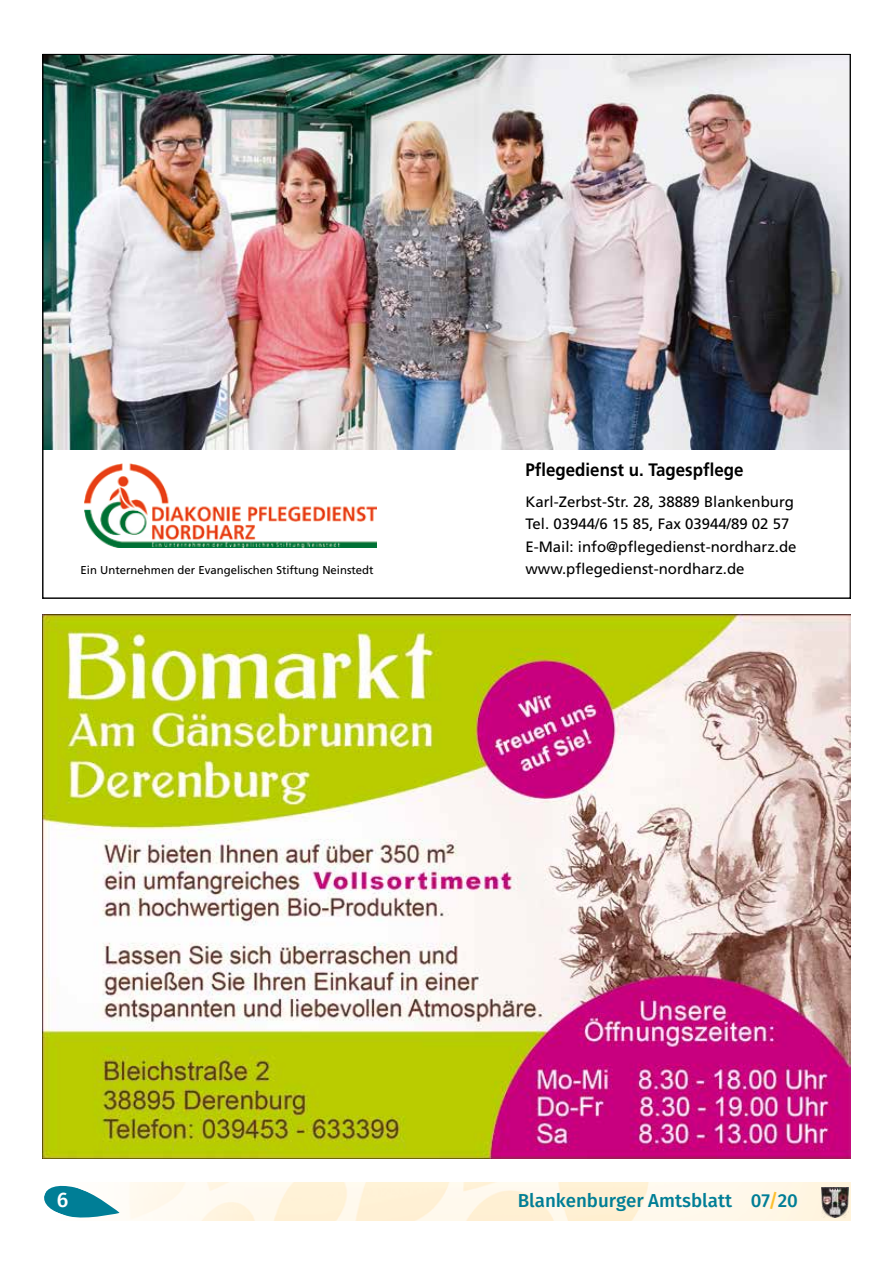
<style>
.page{position:relative;width:893px;height:1263px;background:#fff}
.page>*{position:absolute;margin:0;border:0;box-sizing:border-box;transform-origin:0 0}
.t1{font:500 21px "Fira Sans";color:#fff}
.t2{font:500 18.75px "Fira Sans";color:#007e96}
.t3{font:700 18px "Frutiger LT Pro";color:#000;scale:.94 1}
.t4{font:15px/22.5px "Frutiger LT Pro";color:#000}
.t5{font:11.4px "Frutiger LT Pro";color:#000}
.s1{color:#fcbf2c}
</style>
<div class="page">
<img style="left:129px;top:1182px;width:721px;height:38px">
<svg style="left:44px;top:1185px;width:76px;height:33px"></svg>
<img style="left:821px;top:1187px;width:27px;height:30px">
<img style="left:45px;top:56px;width:803px;height:393px">
<img style="left:85px;top:463px;width:291px;height:84px">
<img style="left:43px;top:614px;width:807px;height:544px">
<p class="t3" style="left:525px;top:459px;width:234px">Pflegedienst u. Tagespflege</p>
<p class="t4" style="left:525px;top:490px;width:273px">Karl-Zerbst-Str. 28, 38889 Blankenburg<br>Tel. 03944/6 15 85, Fax 03944/89 02 57<br>E-Mail: info@pflegedienst-nordharz.de</p>
<p class="t5" style="left:81px;top:564px;width:295px">Ein Unternehmen der Evangelischen Stiftung Neinstedt</p>
<p class="t4" style="left:525px;top:558px;width:221px">www.pflegedienst-nordharz.de</p>
<h1 class="t1" style="left:57px;top:1185px;width:13px">6</h1>
<p class="t2" style="left:518px;top:1187px;width:282px">Blankenburger Amtsblatt 07<span class="s1">/</span>20</p>
</div>
